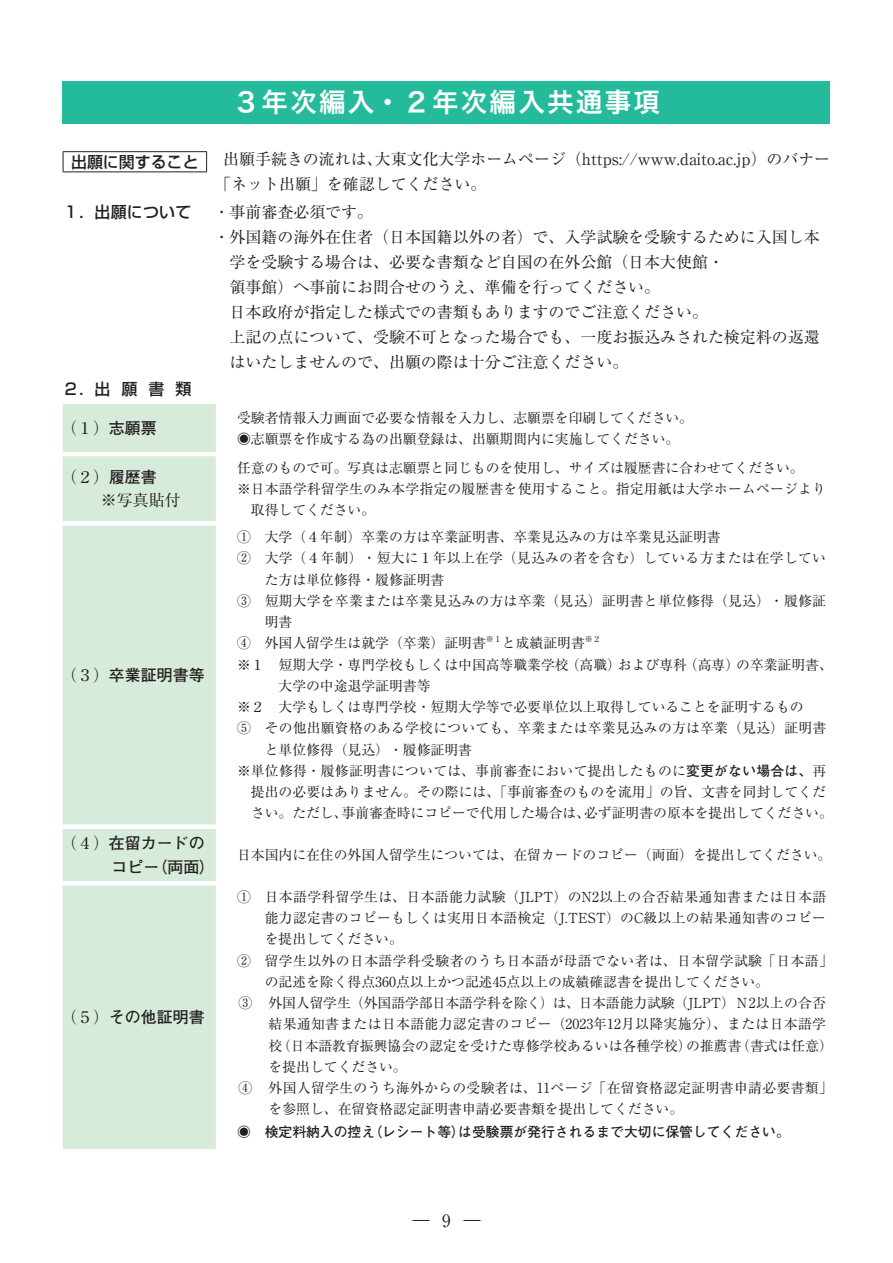
<style>
.page{position:relative;width:893px;height:1263px;background:#fff}
.page>*{position:absolute;margin:0;border:0;box-sizing:border-box;transform-origin:0 0}
.t1{font:26.55px "Hira Kaku Pro W6";letter-spacing:.085em;color:#fff}
.t2{font:16.95px "Ryumin Pro";color:#231f20}
.t3{font:15.9px/23.4px "Ryumin Pro";color:#231f20}
.t4{font:700 15.9px/23.4px "Futo Go B101 Pro";color:#231f20}
.t5{font:500 15.9px "Shin Go Pro";letter-spacing:.015em;color:#231f20}
.t6{font:13.8px/21.3px "Ryumin Pro";color:#231f20}
.t7{font:13.8px "Ryumin Pro";letter-spacing:.025em;color:#231f20}
.t8{font:13.8px "Ryumin Pro";letter-spacing:.03em;color:#231f20}
.t9{font:700 13.8px "Futo Go B101 Pro";color:#231f20}
.t10{font:8.1px "Ryumin Pro";color:#231f20}
.s1{font-family:"Futo Go B101 Pro";font-weight:700}
.s2{font-family:"Ryumin Pro";font-weight:400}
</style>
<div class="page">
<svg style="left:412px;top:1220px;width:17px;height:1px"></svg>
<svg style="left:463px;top:1220px;width:17px;height:1px"></svg>
<hr style="left:63px;top:151px;width:144px;height:1px;background:#231f20">
<svg style="left:63px;top:152px;width:1px;height:19px"></svg>
<svg style="left:206px;top:152px;width:1px;height:19px"></svg>
<hr style="left:63px;top:171px;width:144px;height:1px;background:#231f20">
<div style="left:63px;top:404px;width:153px;height:745px;background:#d7ebdb"></div>
<div style="left:63px;top:81px;width:767px;height:42px;background:#24bb9d"></div>
<h1 class="t1" style="left:233px;top:80px;width:429px">３年次編入・２年次編入共通事項</h1>
<p class="t3" style="left:215px;top:146px;width:622px;line-height:25px;text-indent:8px">出願手続きの流れは、大東文化大学ホームページ（https://www.daito.ac.jp）のバナー…「ネット出願」を確認してください。</p>
<p class="t5" style="left:71px;top:149px;width:129px">出願に関すること</p>
<p class="t5" style="left:63px;top:199px;width:130px">１．出願について</p>
<p class="t3" style="left:214px;top:199px;width:161px">・事前審査必須です。</p>
<p class="t3" style="left:214px;top:224px;width:607px">・外国籍の海外在住者（日本国籍以外の者）で、入学試験を受験するために入国し本</p>
<p class="t3" style="left:230px;top:249px;width:496px">学を受験する場合は、必要な書類など自国の在外公館（日本大使館・</p>
<p class="t3" style="left:230px;top:274px;width:432px">領事館）へ事前にお問合せのうえ、準備を行ってください。</p>
<p class="t3" style="left:230px;top:299px;width:480px">日本政府が指定した様式での書類もありますのでご注意ください。</p>
<p class="t3" style="left:230px;top:324px;width:591px">上記の点について、受験不可となった場合でも、一度お振込みされた検定料の返還</p>
<p class="t3" style="left:230px;top:349px;width:400px">はいたしませんので、出願の際は十分ご注意ください。</p>
<p class="t5" style="left:63px;top:376px;width:130px">２．出願書類</p>
<p class="t3" style="left:61px;top:415px;width:97px">（１）<span class="s1">志願票</span></p>
<p class="t6" style="left:237px;top:406px;width:458px">受験者情報入力画面で必要な情報を入力し、志願票を印刷してください。◉志願票を作成する為の出願登録は、出願期間内に実施してください。</p>
<p class="t3" style="left:101px;top:464px;width:81px;text-indent:-40px">（２）<span class="s1">履歴書<br></span>※写真貼付</p>
<p class="t6" style="left:237px;top:456px;width:568px">任意のもので可。写真は志願票と同じものを使用し、サイズは履歴書に合わせてください。</p>
<p class="t6" style="left:237px;top:477px;width:591px">※日本語学科留学生のみ本学指定の履歴書を使用すること。指定用紙は大学ホームページより</p>
<p class="t6" style="left:251px;top:498px;width:126px">取得してください。</p>
<p class="t4" style="left:61px;top:661px;width:145px"><span class="s2">（３）</span>卒業証明書等</p>
<p class="t4" style="left:112px;top:829px;width:105px;text-indent:-50px"><span class="s2">（４）</span>在留カードのコピー（両面）</p>
<p class="t4" style="left:61px;top:1003px;width:145px"><span class="s2">（５）</span>その他証明書</p>
<p class="t6" style="left:237px;top:525px;width:485px">① 大学（４年制）卒業の方は卒業証明書、卒業見込みの方は卒業見込証明書</p>
<p class="t6" style="left:237px;top:547px;width:590px">② 大学（４年制）・短大に１年以上在学（見込みの者を含む）している方または在学してい</p>
<p class="t6" style="left:265px;top:568px;width:181px">た方は単位修得・履修証明書</p>
<p class="t6" style="left:237px;top:589px;width:590px">③ 短期大学を卒業または卒業見込みの方は卒業（見込）証明書と単位修得（見込）・履修証</p>
<p class="t6" style="left:265px;top:610px;width:29px">明書</p>
<p class="t6" style="left:237px;top:632px;width:250px">④ 外国人留学生は就学（卒業）証明書</p>
<p class="t10" style="left:486px;top:632px;width:18px">※１</p>
<p class="t6" style="left:502px;top:632px;width:84px">と成績証明書</p>
<p class="t10" style="left:585px;top:632px;width:18px">※２</p>
<p class="t6" style="left:237px;top:653px;width:597px">※１　短期大学・専門学校もしくは中国高等職業学校（高職）および専科（高専）の卒業証明書、</p>
<p class="t6" style="left:279px;top:674px;width:154px">大学の中途退学証明書等</p>
<p class="t6" style="left:237px;top:695px;width:568px">※２　大学もしくは専門学校・短期大学等で必要単位以上取得していることを証明するもの</p>
<p class="t6" style="left:237px;top:717px;width:591px">⑤ その他出願資格のある学校についても、卒業または卒業見込みの方は卒業（見込）証明書</p>
<p class="t6" style="left:265px;top:738px;width:209px">と単位修得（見込）・履修証明書</p>
<p class="t6" style="left:237px;top:759px;width:591px">※単位修得・履修証明書については、事前審査において提出したものに<span class="s1">変更がない場合は、</span>再</p>
<p class="t6" style="left:251px;top:780px;width:577px">提出の必要はありません。その際には、「事前審査のものを流用」の旨、文書を同封してくだ</p>
<p class="t6" style="left:251px;top:802px;width:583px">さい。ただし、事前審査時にコピーで代用した場合は、必ず証明書の原本を提出してください。</p>
<p class="t6" style="left:237px;top:843px;width:596px">日本国内に在住の外国人留学生については、在留カードのコピー（両面）を提出してください。</p>
<p class="t8" style="left:237px;top:886px;width:591px">① 日本語学科留学生は、日本語能力試験（JLPT）のN2以上の合否結果通知書または日本語</p>
<p class="t6" style="left:265px;top:906px;width:563px">能力認定書のコピーもしくは実用日本語検定（J.TEST）のC級以上の結果通知書のコピー</p>
<p class="t6" style="left:265px;top:928px;width:140px">を提出してください。</p>
<p class="t8" style="left:237px;top:950px;width:597px">② 留学生以外の日本語学科受験者のうち日本語が母語でない者は、日本留学試験「日本語」</p>
<p class="t6" style="left:265px;top:970px;width:506px">の記述を除く得点360点以上かつ記述45点以上の成績確認書を提出してください。</p>
<p class="t6" style="left:239px;top:991px;width:589px">③ 外国人留学生（外国語学部日本語学科を除く）は、日本語能力試験（JLPT）Ｎ2以上の合否</p>
<p class="t7" style="left:269px;top:1013px;width:559px">結果通知書または日本語能力認定書のコピー（2023年12月以降実施分）、または日本語学</p>
<p class="t6" style="left:269px;top:1034px;width:566px">校（日本語教育振興協会の認定を受けた専修学校あるいは各種学校）の推薦書（書式は任意）</p>
<p class="t6" style="left:269px;top:1055px;width:140px">を提出してください。</p>
<p class="t7" style="left:239px;top:1077px;width:596px">④ 外国人留学生のうち海外からの受験者は、11ページ「在留資格認定証明書申請必要書類」</p>
<p class="t6" style="left:269px;top:1098px;width:416px">を参照し、在留資格認定証明書申請必要書類を提出してください。</p>
<p class="t9" style="left:237px;top:1120px;width:554px">◉ 検定料納入の控え（レシート等）は受験票が発行されるまで大切に保管してください。</p>
<p class="t2" style="left:442px;top:1207px;width:10px">9</p>
</div>
